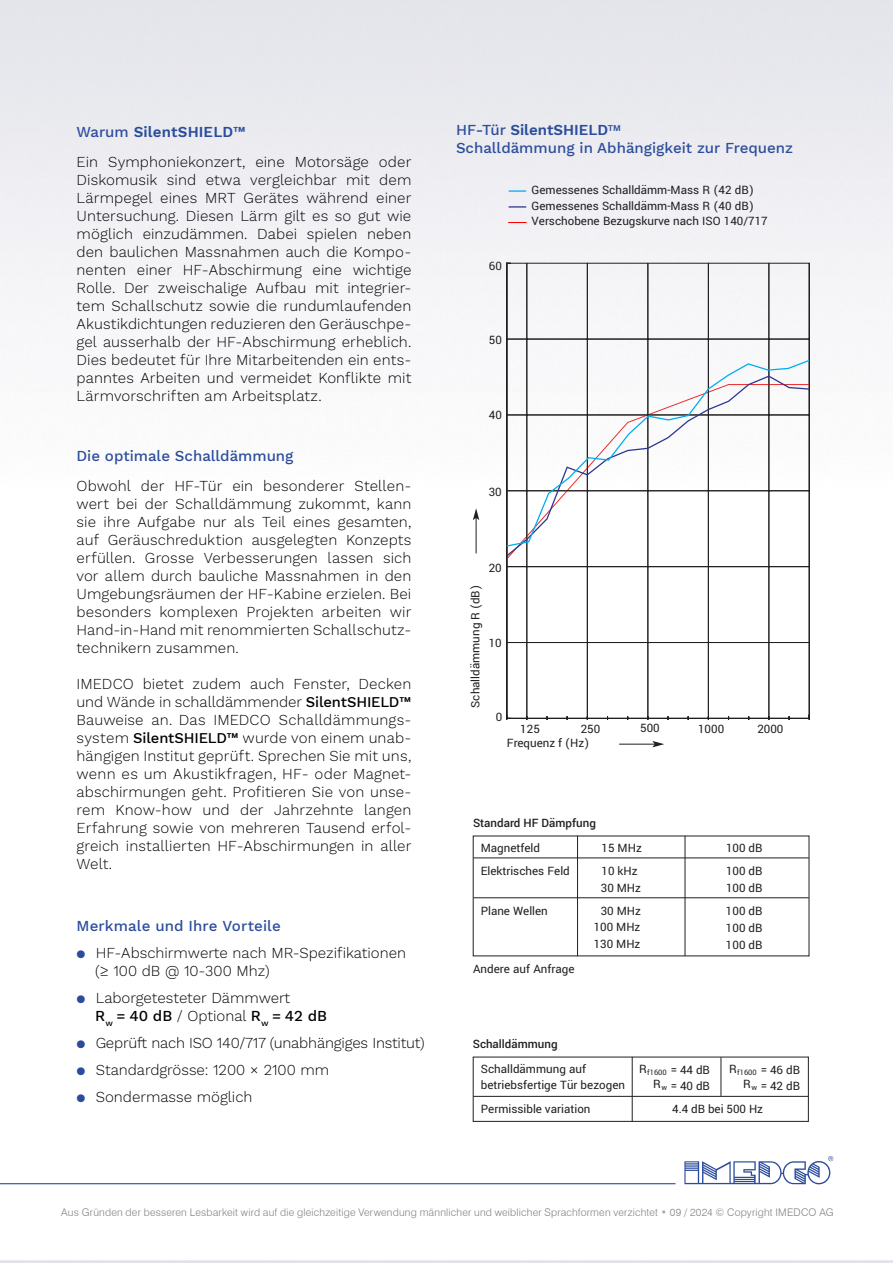
<style>
.page{position:relative;width:893px;height:1263px;background:#fff}
.page>*{position:absolute;margin:0;border:0;box-sizing:border-box;transform-origin:0 0}
.t1{font:300 15px/18px "Work Sans";color:#000}
.t2{font:500 15px/18px "Work Sans";color:#2b4d9c}
.t3{font:12.9px/16.6px "Yantramanav";color:#231f20}
.t4{font:500 12.9px "Yantramanav";color:#231f20}
.t5{font:300 10.5px "Swiss 721 BT";letter-spacing:.02em;color:#808285}
.t6{font:8.4px "Yantramanav";color:#231f20}
.s1{font-weight:500;color:#2b4d9c}
.s2{font-weight:600;color:#2b4d9c}
.s3{font-weight:500;font-size:14.7px}
.s4{font-weight:400;color:#2b4c9c}
.s5{font-weight:500}
.s6{font-weight:600}
.s7{font-size:12.9px}
.s8{font-size:8.4px}
.s9{color:#a7a9ac}
</style>
<div class="page">
<img style="left:0;top:0;width:893px;height:1263px">
<hr style="left:619px;top:744px;width:36px;height:1px;background:#231f20">
<svg style="left:652px;top:741px;width:12px;height:6px"></svg>
<hr style="left:476px;top:518px;width:1px;height:35px;background:#231f20">
<svg style="left:473px;top:508px;width:6px;height:12px"></svg>
<svg style="left:509px;top:222px;width:17px;height:1px"></svg>
<svg style="left:509px;top:206px;width:17px;height:2px"></svg>
<hr style="left:527px;top:263px;width:1px;height:455px;background:#231f20">
<hr style="left:587px;top:263px;width:1px;height:455px;background:#231f20">
<hr style="left:648px;top:263px;width:1px;height:455px;background:#231f20">
<hr style="left:708px;top:263px;width:1px;height:455px;background:#231f20">
<hr style="left:769px;top:263px;width:1px;height:455px;background:#231f20">
<hr style="left:809px;top:263px;width:1px;height:455px;background:#231f20">
<hr style="left:507px;top:642px;width:302px;height:1px;background:#231f20">
<hr style="left:507px;top:339px;width:302px;height:1px;background:#231f20">
<svg style="left:507px;top:547px;width:302px;height:36px"></svg>
<hr style="left:507px;top:718px;width:302px;height:1px;background:#231f20">
<hr style="left:506px;top:263px;width:1px;height:455px;background:#231f20">
<hr style="left:473px;top:858px;width:336px;height:1px;background:#231f20">
<hr style="left:473px;top:897px;width:336px;height:1px;background:#231f20">
<hr style="left:577px;top:836px;width:1px;height:120px;background:#231f20">
<hr style="left:685px;top:836px;width:1px;height:120px;background:#231f20">
<hr style="left:473px;top:1096px;width:335px;height:1px;background:#231f20">
<hr style="left:632px;top:1057px;width:1px;height:64px;background:#231f20">
<svg style="left:509px;top:190px;width:17px;height:2px"></svg>
<hr style="left:721px;top:1057px;width:1px;height:39px;background:#231f20">
<svg style="left:505px;top:359px;width:306px;height:188px"></svg>
<hr style="left:0;top:1183px;width:675px;height:1px;background:#2b4c9c">
<svg style="left:684px;top:1156px;width:149px;height:28px"></svg>
<p class="t1" style="left:77px;top:117px;width:336px;line-height:30px"><span class="s1">Warum</span> <span class="s2">SilentSHIELD™<br></span>Ein Symphoniekonzert, eine Motorsäge oder</p>
<p class="t1" style="left:77px;top:171px;width:336px;text-align:justify">Diskomusik sind etwa vergleichbar mit dem Lärmpegel eines MRT Gerätes während einer Untersuchung. Diesen Lärm gilt es so gut wie möglich einzudämmen. Dabei spielen neben den baulichen Massnahmen auch die Kompo&shy;nenten einer HF-Abschirmung eine wichtige Rolle. Der zweischalige Aufbau mit integrier&shy;tem Schallschutz sowie die rundumlaufenden Akustikdichtungen reduzieren den Geräuschpe&shy;gel ausserhalb der HF-Abschirmung erheblich.<br>Dies bedeutet für Ihre Mitarbeitenden ein ents&shy;panntes Arbeiten und vermeidet Konflikte mit Lärmvorschriften am Arbeitsplatz.</p>
<p class="t2" style="left:77px;top:448px;width:219px">Die optimale Schalldämmung</p>
<p class="t1" style="left:77px;top:477px;width:336px;text-align:justify">Obwohl der HF-Tür ein besonderer Stellen&shy;wert bei der Schalldämmung zukommt, kann sie ihre Aufgabe nur als Teil eines gesamten, auf Geräuschreduktion ausgelegten Konzepts erfüllen. Grosse Verbesserungen lassen sich vor allem durch bauliche Massnahmen in den Umgebungsräumen der HF-Kabine erzielen. Bei besonders komplexen Projekten arbeiten wir Hand-in-Hand mit renommierten Schallschutz&shy;technikern zusammen.</p>
<p class="t1" style="left:77px;top:675px;width:336px;text-align:justify">IMEDCO bietet zudem auch Fenster, Decken und Wände in schalldämmender <span class="s3">SilentSHIELD™ </span>Bauweise an. Das IMEDCO Schalldämmungs&shy;system <span class="s3">SilentSHIELD™</span> wurde von einem unab&shy;hängigen Institut geprüft. Sprechen Sie mit uns, wenn es um Akustikfragen, HF- oder Magnet&shy;abschirmungen geht. Profitieren Sie von unse&shy;rem Know-how und der Jahrzehnte langen Erfahrung sowie von mehreren Tausend erfol&shy;greich installierten HF-Abschirmungen in aller Welt.</p>
<p class="t2" style="left:77px;top:918px;width:206px">Merkmale und Ihre Vorteile</p>
<p class="t1" style="left:95px;top:945px;width:312px;text-indent:-19px"><span class="s4">●</span> HF-Abschirmwerte nach MR-Spezifikationen (≥ 100 dB @ 10-300 Mhz)</p>
<p class="t1" style="left:95px;top:990px;width:233px;text-indent:-19px"><span class="s4">●</span> Laborgetesteter Dämmwert<br><span class="s5">R</span><sub>w</sub> <span class="s5">= 40 dB</span> / Optional <span class="s5">R</span><sub>w</sub> <span class="s5">= 42 dB</span></p>
<p class="t1" style="left:77px;top:1035px;width:350px"><span class="s4">●</span> Geprüft nach ISO 140/717 (unabhängiges Institut)</p>
<p class="t1" style="left:77px;top:1062px;width:254px"><span class="s4">●</span> Standardgrösse: 1200 × 2100 mm</p>
<p class="t1" style="left:77px;top:1089px;width:177px"><span class="s4">●</span> Sondermasse möglich</p>
<p class="t2" style="left:456px;top:122px;width:339px">HF-Tür <span class="s6">SilentSHIELD</span><sup>TM<br></sup>Schalldämmung in Abhängigkeit zur Frequenz</p>
<p class="t3" style="left:532px;top:182px;width:224px">Gemessenes Schalldämm-Mass R (42 dB)</p>
<p class="t3" style="left:489px;top:258px;width:15px">60</p>
<p class="t3" style="left:489px;top:332px;width:15px">50</p>
<p class="t3" style="left:489px;top:407px;width:15px">40</p>
<p class="t3" style="left:489px;top:483px;width:15px">30</p>
<p class="t3" style="left:489px;top:560px;width:15px">20</p>
<p class="t3" style="left:467px;top:708px;width:124px;rotate:-90deg">Schalldämmung R (dB)</p>
<p class="t3" style="left:489px;top:635px;width:15px">10</p>
<p class="t3" style="left:496px;top:708px;width:8px">0</p>
<p class="t3" style="left:532px;top:198px;width:238px;line-height:15.5px">Gemessenes Schalldämm-Mass R (40 dB)<br>Verschobene Bezugskurve nach ISO 140/717</p>
<p class="t3" style="left:520px;top:721px;width:21px">125</p>
<p class="t3" style="left:581px;top:721px;width:21px">250</p>
<p class="t3" style="left:640px;top:719px;width:21px">500</p>
<p class="t3" style="left:698px;top:721px;width:28px">1000</p>
<p class="t3" style="left:757px;top:721px;width:28px">2000</p>
<p class="t3" style="left:507px;top:735px;width:84px">Frequenz f (Hz)</p>
<p class="t4" style="left:473px;top:815px;width:124px">Standard HF Dämpfung</p>
<p class="t3" style="left:481px;top:839px;width:61px">Magnetfeld</p>
<p class="t3" style="left:602px;top:839px;width:42px">15 MHz</p>
<p class="t3" style="left:481px;top:863px;width:91px">Elektrisches Feld</p>
<p class="t3" style="left:601px;top:863px;width:42px">10 kHz<br>30 MHz</p>
<p class="t3" style="left:481px;top:902px;width:69px">Plane Wellen</p>
<p class="t3" style="left:594px;top:902px;width:49px;text-align:center">30 MHz<br>100 MHz<br>130 MHz</p>
<p class="t3" style="left:473px;top:961px;width:103px">Andere auf Anfrage</p>
<p class="t3" style="left:726px;top:837px;width:38px;line-height:23.1px">100 dB<br>100 dB</p>
<p class="t3" style="left:726px;top:876px;width:38px;line-height:23.1px">100 dB<br>100 dB</p>
<p class="t3" style="left:726px;top:920px;width:38px">100 dB<br>100 dB</p>
<p class="t4" style="left:473px;top:1036px;width:86px">Schalldämmung</p>
<p class="t3" style="left:481px;top:1062px;width:146px;line-height:15.5px">Schalldämmung auf betriebsfertige Tür bezogen</p>
<p class="t3" style="left:481px;top:1101px;width:111px">Permissible variation</p>
<p class="t3" style="left:672px;top:1101px;width:92px">4.4 dB bei 500 Hz</p>
<p class="t3" style="left:639px;top:1061px;width:9px">R</p>
<p class="t3" style="left:729px;top:1061px;width:9px">R</p>
<p class="t6" style="left:647px;top:1067px;width:64px">f1600 <span class="s7">= 44 dB</span></p>
<p class="t3" style="left:661px;top:1077px;width:50px"><span class="s8">w</span> =40dB</p>
<p class="t6" style="left:737px;top:1067px;width:64px">f1600 <span class="s7">= 46 dB</span></p>
<p class="t3" style="left:653px;top:1076px;width:9px">R</p>
<p class="t3" style="left:743px;top:1077px;width:58px">R<span class="s8">w</span> = 42 dB</p>
<p class="t5" style="left:61px;top:1206px;width:774px">Aus Gründen der besseren Lesbarkeit wird auf die gleichzeitige Verwendung männlicher und weiblicher Sprachformen verzichtet <span class="s9">•</span> 09 / 2024 © Copyright IMEDCO AG</p>
</div>
